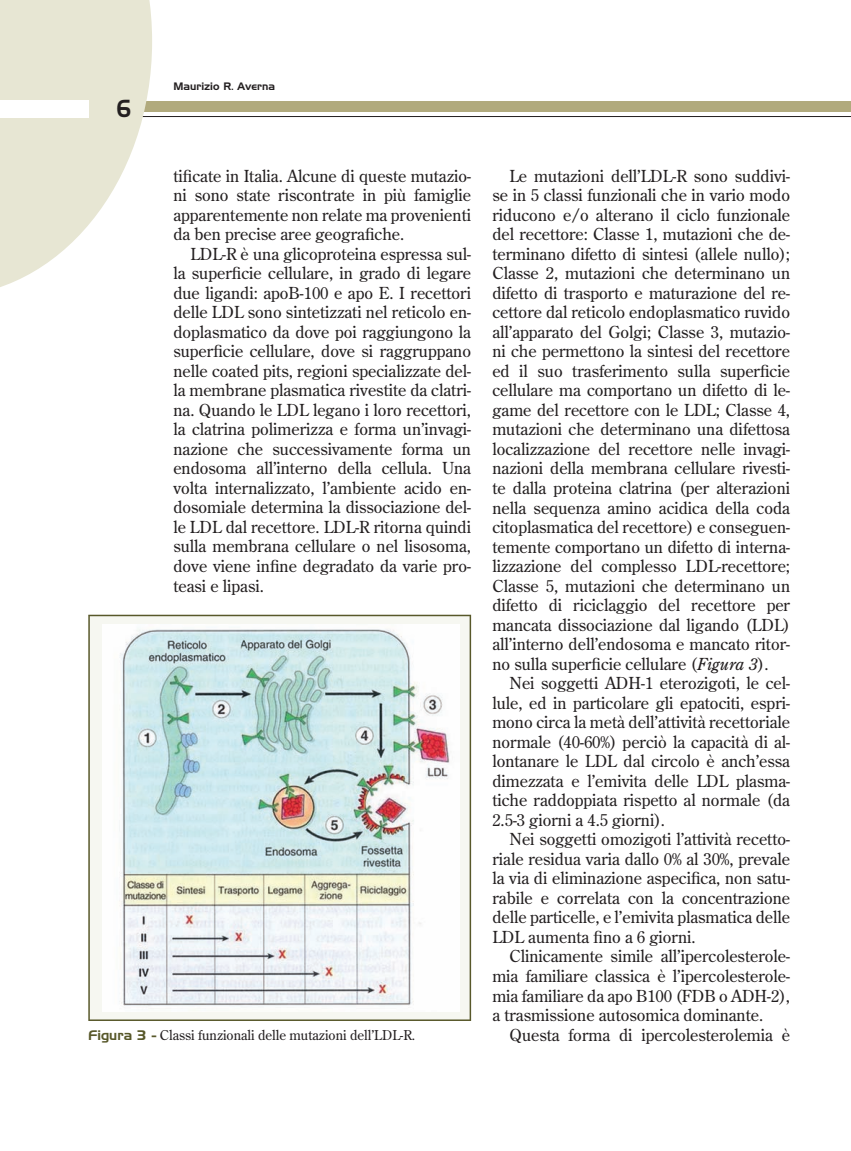
<style>
.page{position:relative;width:851px;height:1151px;background:#fff}
.page>*{position:absolute;margin:0;border:0;box-sizing:border-box;transform-origin:0 0}
.t1{font:24px "Handel Gothic BT";color:#231f20;scale:.8 1}
.t2{font:16.5px/19.5px "Century Old Style Std";color:#231f20;text-align:justify}
.t3{font:13.5px "Century Old Style Std";color:#231f20}
.t4{font:10.5px "Handel Gothic BT";color:#231f20}
.s1{font-style:italic}
.s2{font-family:"Handel Gothic BT";color:#58582a}
</style>
<div class="page">
<hr style="left:0;top:116px;width:851px;height:1px;background:#231f20">
<div style="left:0;top:101px;width:851px;height:10px;background:#b1aa7d"></div>
<svg style="left:0;top:0;width:152px;height:287px;fill:#e7e6d3"></svg>
<div style="left:0;top:100px;width:88px;height:17px;background:#fff"></div>
<svg style="left:88px;top:614px;width:383px;height:406px;fill:#f6f7f1"></svg>
<img style="left:102px;top:624px;width:357px;height:387px">
<h1 class="t1" style="left:117px;top:94px;width:19px">6</h1>
<p class="t4" style="left:173px;top:80px;width:103px">maurizio r. averna</p>
<p class="t2" style="left:173px;top:166px;width:299px">tificate in Italia. Alcune di queste mutazio&shy;ni sono state riscontrate in più famiglie apparentemente non relate ma provenienti da ben precise aree geografiche.</p>
<p class="t2" style="left:173px;top:244px;width:299px;text-indent:17px">LDL-R è una glicoproteina espressa sul&shy;la superficie cellulare, in grado di legare due ligandi: apoB-100 e apo E. I recettori delle LDL sono sintetizzati nel reticolo en&shy;doplasmatico da dove poi raggiungono la superficie cellulare, dove si raggruppano nelle coated pits, regioni specializzate del&shy;la membrane plasmatica rivestite da clatri&shy;na. Quando le LDL legano i loro recettori, la clatrina polimerizza e forma un’invagi&shy;nazione che successivamente forma un endosoma all’interno della cellula. Una volta internalizzato, l’ambiente acido en&shy;dosomiale determina la dissociazione del&shy;le LDL dal recettore. LDL-R ritorna quindi sulla membrana cellulare o nel lisosoma, dove viene infine degradato da varie pro&shy;teasi e lipasi.</p>
<p class="t2" style="left:492px;top:166px;width:299px;text-indent:17px">Le mutazioni dell’LDL-R sono suddivi&shy;se in 5 classi funzionali che in vario modo riducono e/o alterano il ciclo funzionale del recettore: Classe 1, mutazioni che de&shy;terminano difetto di sintesi (allele nullo); Classe 2, mutazioni che determinano un difetto di trasporto e maturazione del re&shy;cettore dal reticolo endoplasmatico ruvido all’apparato del Golgi; Classe 3, mutazio&shy;ni che permettono la sintesi del recettore ed il suo trasferimento sulla superficie cellulare ma comportano un difetto di le&shy;game del recettore con le LDL; Classe 4, mutazioni che determinano una difettosa localizzazione del recettore nelle invagi&shy;nazioni della membrana cellulare rivesti&shy;te dalla proteina clatrina (per alterazioni nella sequenza amino acidica della coda citoplasmatica del recettore) e conseguen&shy;temente comportano un difetto di interna&shy;lizzazione del complesso LDL-recettore; Classe 5, mutazioni che determinano un difetto di riciclaggio del recettore per mancata dissociazione dal ligando (LDL) all’interno dell’endosoma e mancato ritor&shy;no sulla superficie cellulare (<span class="s1">Figura 3</span>).</p>
<p class="t2" style="left:492px;top:673px;width:299px;text-indent:17px">Nei soggetti ADH-1 eterozigoti, le cel&shy;lule, ed in particolare gli epatociti, espri&shy;mono circa la metà dell’attività recettoriale normale (40-60%) perciò la capacità di al&shy;lontanare le LDL dal circolo è anch’essa dimezzata e l’emivita delle LDL plasma&shy;tiche raddoppiata rispetto al normale (da 2.5-3 giorni a 4.5 giorni).</p>
<p class="t2" style="left:492px;top:829px;width:299px;text-indent:17px">Nei soggetti omozigoti l’attività recetto&shy;riale residua varia dallo 0% al 30%, prevale la via di eliminazione aspecifica, non satu&shy;rabile e correlata con la concentrazione delle particelle, e l’emivita plasmatica delle LDL aumenta fino a 6 giorni.</p>
<p class="t2" style="left:492px;top:946px;width:299px;text-indent:17px">Clinicamente simile all’ipercolesterole&shy;mia familiare classica è l’ipercolesterole&shy;mia familiare da apo B100 (FDB o ADH-2), a trasmissione autosomica dominante.</p>
<p class="t3" style="left:88px;top:1026px;width:328px"><span class="s2">Figura 3 -</span> Classi funzionali delle mutazioni dell’LDL-R.</p>
<p class="t2" style="left:509px;top:1024px;width:282px">Questa forma di ipercolesterolemia è</p>
</div>
